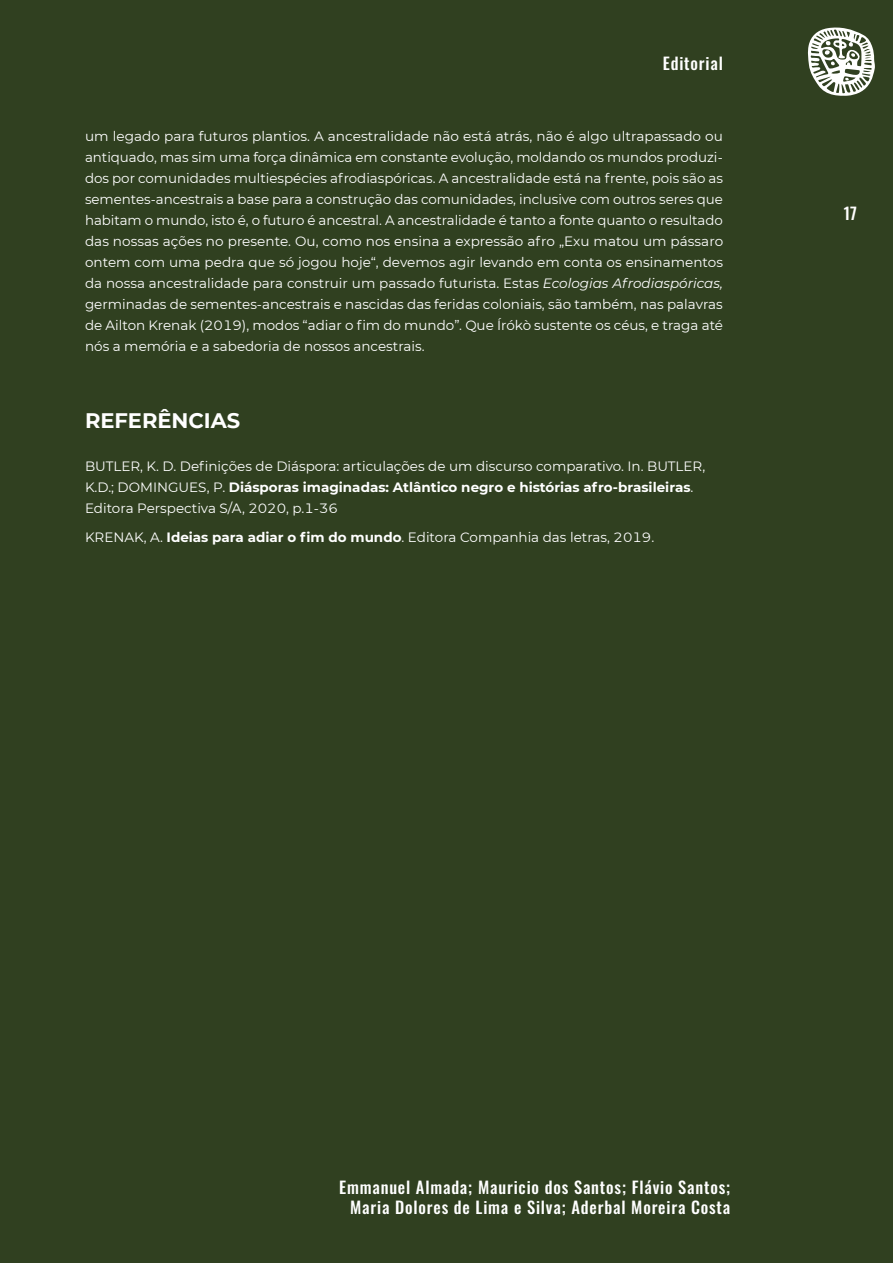
<style>
.page{position:relative;width:893px;height:1263px;background:#fff}
.page>*{position:absolute;margin:0;border:0;box-sizing:border-box;transform-origin:0 0}
.EPSUL___Título_3{font:700 21px "Montserrat";color:#fff}
.t1{font:16.5px/19.8px "Oswald";letter-spacing:.05em;color:#fff;text-align:right}
.EPSUL___Texto__Nomal{font:13.5px/21px "Montserrat";color:#fff;text-align:justify}
.EPSUL____Referencias{font:13.5px/21px "Montserrat";color:#fff}
.s1{font-style:italic}
.s2{font-weight:700}
</style>
<div class="page">
<div style="left:1px;top:0;width:892px;height:1263px;background:#304020"></div>
<hr style="left:0;top:0;width:1px;height:1263px;background:#304020">
<svg style="left:807px;top:27px;width:68px;height:69px"></svg>
<p class="t1" style="left:663px;top:51px;width:62px">Editorial</p>
<p class="EPSUL___Texto__Nomal" style="left:85px;top:125px;width:640px">um legado para futuros plantios. A ancestralidade não está atrás, não é algo ultrapassado ou antiquado, mas sim uma força dinâmica em constante evolução, moldando os mundos produzi&shy;dos por comunidades multiespécies afrodiaspóricas. A ancestralidade está na frente, pois são as sementes-ancestrais a base para a construção das comunidades, inclusive com outros seres que habitam o mundo, isto é, o futuro é ancestral. A ancestralidade é tanto a fonte quanto o resultado das nossas ações no presente. Ou, como nos ensina a expressão afro „Exu matou um pássaro ontem com uma pedra que só jogou hoje“, devemos agir levando em conta os ensinamentos da nossa ancestralidade para construir um passado futurista. Estas <span class="s1">Ecologias Afrodiaspóricas, </span>germinadas de sementes-ancestrais e nascidas das feridas coloniais, são também, nas palavras de Ailton Krenak (2019), modos “adiar o fim do mundo”. Que Írókò sustente os céus, e traga até nós a memória e a sabedoria de nossos ancestrais.</p>
<p class="EPSUL___Título_3" style="left:85px;top:406px;width:157px">REFERÊNCIAS</p>
<p class="EPSUL____Referencias" style="left:85px;top:455px;width:622px">BUTLER, K. D. Definições de Diáspora: articulações de um discurso comparativo. In. BUTLER,<br>K.D.; DOMINGUES, P. <span class="s2">Diásporas imaginadas: Atlântico negro e histórias afro-brasileiras</span>.<br>Editora Perspectiva S/A, 2020, p.1-36</p>
<p class="EPSUL____Referencias" style="left:85px;top:526px;width:571px">KRENAK, A. <span class="s2">Ideias para adiar o fim do mundo</span>. Editora Companhia das letras, 2019.</p>
<p class="t1" style="left:844px;top:202px;width:15px">17</p>
<p class="t1" style="left:339px;top:1175px;width:393px">Emmanuel Almada; Mauricio dos Santos; Flávio Santos;<br>Maria Dolores de Lima e Silva; Aderbal Moreira Costa</p>
</div>
